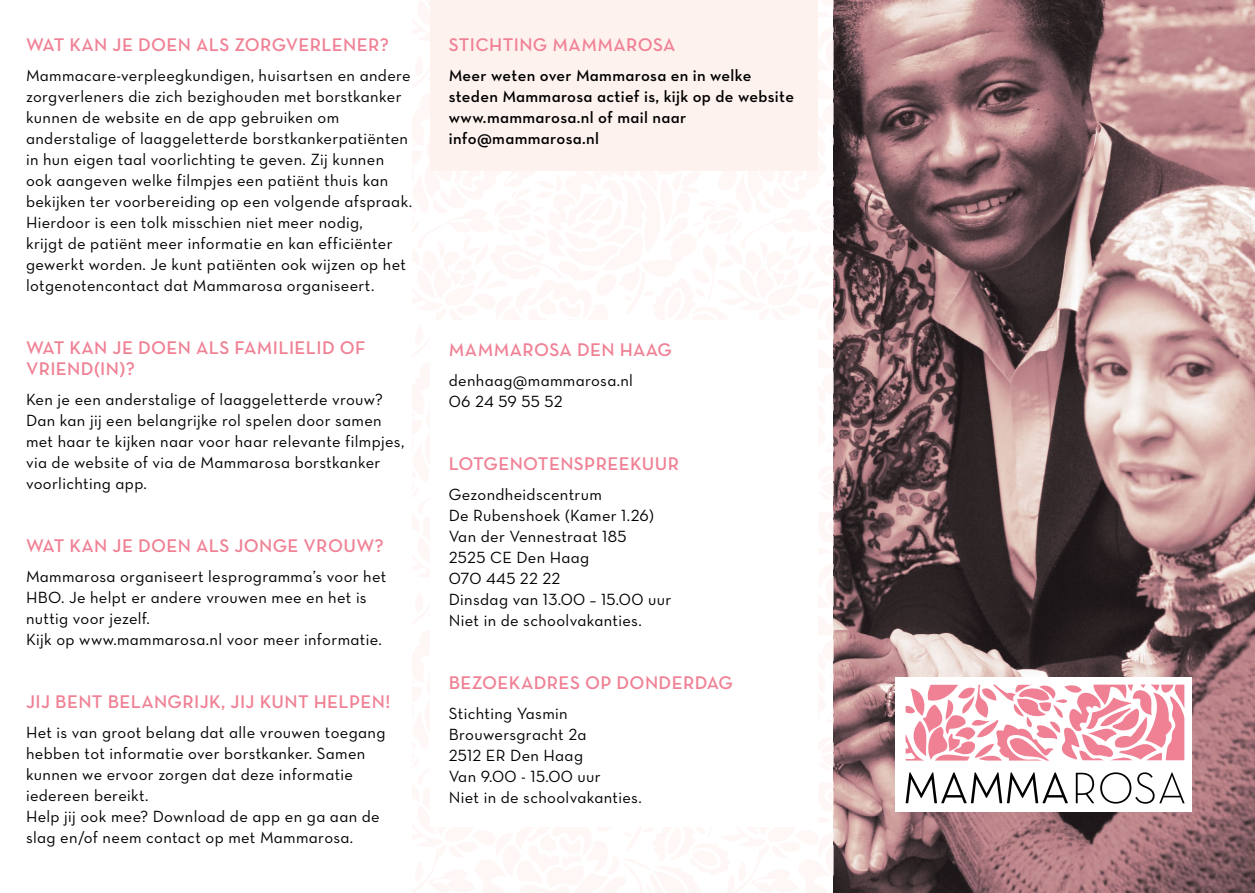
<style>
.page{position:relative;width:1255px;height:893px;background:#fff}
.page>*{position:absolute;margin:0;border:0;box-sizing:border-box;transform-origin:0 0}
.t1{font:18.75px/21px "Neutra Text Demi Alt";letter-spacing:.02em;color:#f08195}
.t2{font:16.5px/21px "Neutra Text Book Alt";letter-spacing:.02em;color:#000}
.t3{font:16.5px/21px "Neutra Text Demi Alt";letter-spacing:.02em;color:#000}
</style>
<div class="page">
<img style="left:833px;top:0;width:421px;height:893px">
<div style="left:895px;top:677px;width:296px;height:134px;background:#fff"></div>
<svg style="left:817px;top:0;width:1px;height:131px"></svg>
<svg style="left:905px;top:772px;width:162px;height:31px"></svg>
<svg style="left:1075px;top:773px;width:19px;height:30px"></svg>
<svg style="left:1100px;top:772px;width:84px;height:32px"></svg>
<svg style="left:905px;top:684px;width:279px;height:77px"></svg>
<div style="left:430px;top:0;width:387px;height:170px;background:#fef2ef"></div>
<p class="t1" style="left:26px;top:34px;width:364px">WAT KAN JE DOEN ALS ZORGVERLENER?</p>
<p class="t2" style="left:26px;top:65px;width:387px">Mammacare-verpleegkundigen, huisartsen en andere zorgverleners die zich bezighouden met borstkanker kunnen de website en de app gebruiken om anderstalige of laaggeletterde borstkankerpatiënten in hun eigen taal voorlichting te geven. Zij kunnen ook aangeven welke filmpjes een patiënt thuis kan bekijken ter voorbereiding op een volgende afspraak.<br>Hierdoor is een tolk misschien niet meer nodig,<br>krijgt de patiënt meer informatie en kan efficiënter gewerkt worden. Je kunt patiënten ook wijzen op het lotgenotencontact dat Mammarosa organiseert.</p>
<p class="t1" style="left:26px;top:337px;width:341px">WAT KAN JE DOEN ALS FAMILIELID OF<br>VRIEND(IN)?</p>
<p class="t2" style="left:26px;top:389px;width:380px">Ken je een anderstalige of laaggeletterde vrouw?<br>Dan kan jij een belangrijke rol spelen door samen met haar te kijken naar voor haar relevante filmpjes, via de website of via de Mammarosa borstkanker voorlichting app.</p>
<p class="t1" style="left:26px;top:535px;width:359px">WAT KAN JE DOEN ALS JONGE VROUW?</p>
<p class="t2" style="left:26px;top:566px;width:362px">Mammarosa organiseert lesprogramma’s voor het HBO. Je helpt er andere vrouwen mee en het is nuttig voor jezelf.<br>Kijk op www.mammarosa.nl voor meer informatie.</p>
<p class="t1" style="left:26px;top:691px;width:366px">JIJ BENT BELANGRIJK, JIJ KUNT HELPEN!</p>
<p class="t2" style="left:26px;top:722px;width:361px">Het is van groot belang dat alle vrouwen toegang hebben tot informatie over borstkanker. Samen kunnen we ervoor zorgen dat deze informatie iedereen bereikt.<br>Help jij ook mee? Download de app en ga aan de slag en/of neem contact op met Mammarosa.</p>
<p class="t1" style="left:449px;top:34px;width:228px">STICHTING MAMMAROSA</p>
<p class="t3" style="left:449px;top:65px;width:347px">Meer weten over Mammarosa en in welke steden Mammarosa actief is, kijk op de website www.mammarosa.nl of mail naar info@mammarosa.nl</p>
<p class="t1" style="left:449px;top:338px;width:225px">MAMMAROSA DEN HAAG</p>
<p class="t2" style="left:449px;top:369px;width:186px">denhaag@mammarosa.nl<br>06 24 59 55 52</p>
<p class="t1" style="left:449px;top:452px;width:232px">LOTGENOTENSPREEKUUR</p>
<p class="t2" style="left:449px;top:483px;width:224px">Gezondheidscentrum<br>De Rubenshoek (Kamer 1.26)<br>Van der Vennestraat 185<br>2525 CE Den Haag<br>070 445 22 22<br>Dinsdag van 13.00 – 15.00 uur<br>Niet in de schoolvakanties.</p>
<p class="t1" style="left:449px;top:671px;width:285px">BEZOEKADRES OP DONDERDAG</p>
<p class="t2" style="left:449px;top:702px;width:194px">Stichting Yasmin<br>Brouwersgracht 2a<br>2512 ER Den Haag<br>Van 9.00 - 15.00 uur<br>Niet in de schoolvakanties.</p>
</div>
